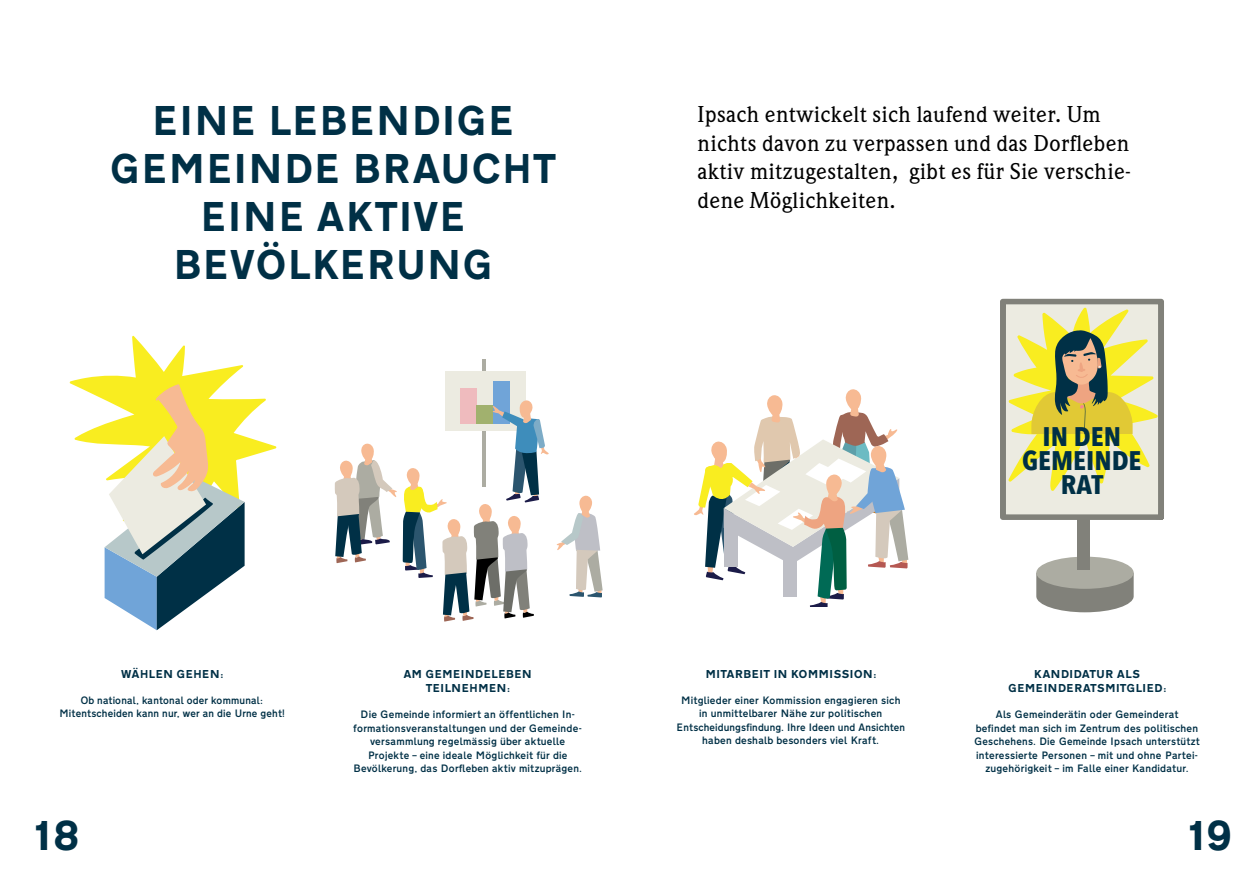
<style>
.page{position:relative;width:1259px;height:893px;background:#fff}
.page>*{position:absolute;margin:0;border:0;box-sizing:border-box;transform-origin:0 0}
.t1{font:700 43.5px/48px "Transport D";color:#003046;text-align:center}
.t2{font:700 26.85px/24px "Avenir Next Condensed";color:#003046;text-align:center;scale:1.07 1}
.t3{font:24px/28.5px "B Weidemann";letter-spacing:.02em;color:#000}
.t4{font:700 12px/14.4px "Transport D";color:#003046;text-align:center}
.t5{font:500 11.25px/13.5px "Transport D";color:#003046;text-align:center}
</style>
<div class="page">
<svg style="left:69px;top:335px;width:208px;height:295px"></svg>
<hr style="left:482px;top:360px;width:4px;height:127px;background:#acaca2">
<div style="left:446px;top:371px;width:80px;height:60px;background:#ecebe1"></div>
<div style="left:460px;top:388px;width:16px;height:36px;background:#efbbbe"></div>
<div style="left:493px;top:381px;width:17px;height:43px;background:#70a4d8"></div>
<svg style="left:556px;top:495px;width:46px;height:102px"></svg>
<svg style="left:335px;top:400px;width:214px;height:222px"></svg>
<svg style="left:1036px;top:575px;width:97px;height:37px;background:#90908a"></svg>
<div style="left:1036px;top:557px;width:97px;height:32px;background:#acaca2;border-radius:50%"></div>
<div style="left:1077px;top:516px;width:12px;height:53px;background:#81817a"></div>
<svg style="left:1000px;top:299px;width:164px;height:222px;background:#d4cf8f"></svg>
<svg style="left:694px;top:389px;width:214px;height:218px"></svg>
<h1 class="t1" style="left:110px;top:91px;width:448px">EINE LEBENDIGE<br>GEMEINDE BRAUCHT<br>EINE AKTIVE<br>BEVÖLKERUNG</h1>
<h3 class="t3" style="left:697px;top:102px;width:435px">Ipsach entwickelt sich laufend weiter. Um nichts davon zu verpassen und das Dorfleben aktiv mitzugestalten, gibt es für Sie verschie&shy;dene Möglichkeiten.</h3>
<p class="t4" style="left:121px;top:665px;width:104px">WÄHLEN GEHEN:</p>
<p class="t5" style="left:59px;top:693px;width:227px">Ob national, kantonal oder kommunal:<br>Mitentscheiden kann nur, wer an die Urne geht!</p>
<p class="t4" style="left:403px;top:665px;width:130px">AM GEMEINDELEBEN<br>TEILNEHMEN:</p>
<p class="t5" style="left:353px;top:708px;width:230px">Die Gemeinde informiert an öffentlichen In&shy;formationsveranstaltungen und der Gemeinde&shy;versammlung regelmässig über aktuelle Projekte – eine ideale Möglichkeit für die Bevölkerung, das Dorfleben aktiv mitzuprägen.</p>
<p class="t4" style="left:705px;top:665px;width:172px">MITARBEIT IN KOMMISSION:</p>
<p class="t5" style="left:676px;top:693px;width:230px">Mitglieder einer Kommission engagieren sich in unmittelbarer Nähe zur politischen Entscheidungsfindung. Ihre Ideen und Ansichten haben deshalb besonders viel Kraft.</p>
<h2 class="t2" style="left:1022px;top:425px;width:113px">IN DEN<br>GEMEINDE<br>RAT</h2>
<p class="t4" style="left:1008px;top:665px;width:159px">KANDIDATUR ALS<br>GEMEINDERATSMITGLIED:</p>
<p class="t5" style="left:974px;top:708px;width:227px">Als Gemeinderätin oder Gemeinderat befindet man sich im Zentrum des politischen Geschehens. Die Gemeinde Ipsach unterstützt interessierte Personen – mit und ohne Partei&shy;zugehörigkeit – im Falle einer Kandidatur.</p>
<h1 class="t1" style="left:34px;top:807px;width:48px">18</h1>
<h1 class="t1" style="left:1188px;top:807px;width:46px">19</h1>
</div>
